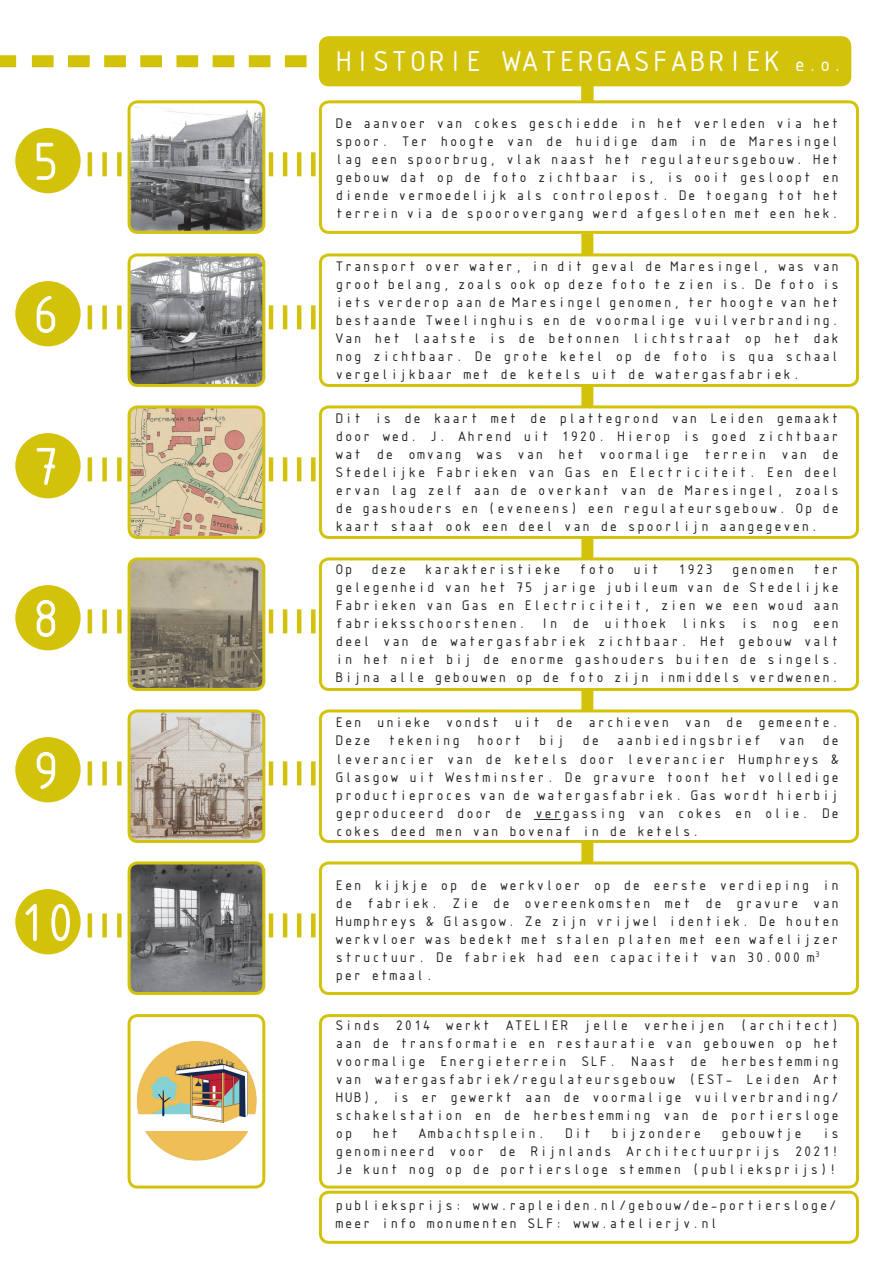
<style>
.page{position:relative;width:893px;height:1263px;background:#fff}
.page>*{position:absolute;margin:0;border:0;box-sizing:border-box;transform-origin:0 0}
.t1{font:57.6px "ISOCTEUR";color:#fff}
.t2{font:31.05px "ISOCTEUR";letter-spacing:-.11em;color:#fff}
.t3{font:15px/18px "ISOCTEUR";letter-spacing:-.1em;color:#231f20;text-align:justify}
.s1{font-size:21px}
</style>
<div class="page">
<div style="left:319px;top:1191px;width:540px;height:53px;border:3px solid #d3c20a;border-radius:9px"></div>
<div style="left:319px;top:1014px;width:540px;height:174px;border:3px solid #d3c20a;border-radius:9px"></div>
<div style="left:320px;top:38px;width:530px;height:47px;background:#d3c20a;border-radius:9px"></div>
<div style="left:319px;top:36px;width:532px;height:50px;border:3px solid #d3c20a;border-radius:9px"></div>
<img style="left:129px;top:256px;width:135px;height:128px">
<div style="left:15px;top:281px;width:66px;height:65px;background:#d3c20a;border-radius:50%"></div>
<div style="left:319px;top:253px;width:540px;height:134px;border:3px solid #d3c20a;border-radius:9px"></div>
<div style="left:581px;top:234px;width:12px;height:20px;background:#d3c20a"></div>
<hr style="left:269px;top:305px;width:4px;height:24px;background:#d3c20a">
<hr style="left:283px;top:305px;width:4px;height:24px;background:#d3c20a">
<hr style="left:297px;top:305px;width:4px;height:24px;background:#d3c20a">
<hr style="left:311px;top:305px;width:4px;height:24px;background:#d3c20a">
<div style="left:128px;top:253px;width:137px;height:134px;border:3px solid #d3c20a;border-radius:9px"></div>
<hr style="left:88px;top:305px;width:4px;height:24px;background:#d3c20a">
<div style="left:102px;top:305px;width:5px;height:24px;background:#d3c20a"></div>
<div style="left:117px;top:305px;width:5px;height:24px;background:#d3c20a"></div>
<img style="left:129px;top:408px;width:135px;height:128px">
<div style="left:15px;top:433px;width:66px;height:65px;background:#d3c20a;border-radius:50%"></div>
<div style="left:319px;top:405px;width:540px;height:134px;border:3px solid #d3c20a;border-radius:9px"></div>
<div style="left:581px;top:386px;width:12px;height:20px;background:#d3c20a"></div>
<hr style="left:269px;top:457px;width:4px;height:24px;background:#d3c20a">
<hr style="left:283px;top:457px;width:4px;height:24px;background:#d3c20a">
<hr style="left:297px;top:457px;width:4px;height:24px;background:#d3c20a">
<hr style="left:311px;top:457px;width:4px;height:24px;background:#d3c20a">
<div style="left:128px;top:405px;width:137px;height:134px;border:3px solid #d3c20a;border-radius:9px"></div>
<hr style="left:88px;top:457px;width:4px;height:24px;background:#d3c20a">
<div style="left:102px;top:457px;width:5px;height:24px;background:#d3c20a"></div>
<div style="left:117px;top:457px;width:5px;height:24px;background:#d3c20a"></div>
<img style="left:129px;top:560px;width:135px;height:128px">
<div style="left:15px;top:585px;width:66px;height:65px;background:#d3c20a;border-radius:50%"></div>
<div style="left:319px;top:557px;width:540px;height:134px;border:3px solid #d3c20a;border-radius:9px"></div>
<div style="left:581px;top:538px;width:12px;height:20px;background:#d3c20a"></div>
<hr style="left:269px;top:609px;width:4px;height:24px;background:#d3c20a">
<hr style="left:283px;top:609px;width:4px;height:24px;background:#d3c20a">
<hr style="left:297px;top:609px;width:4px;height:24px;background:#d3c20a">
<hr style="left:311px;top:609px;width:4px;height:24px;background:#d3c20a">
<div style="left:128px;top:557px;width:137px;height:134px;border:3px solid #d3c20a;border-radius:9px"></div>
<hr style="left:88px;top:609px;width:4px;height:24px;background:#d3c20a">
<div style="left:102px;top:609px;width:5px;height:24px;background:#d3c20a"></div>
<div style="left:117px;top:609px;width:5px;height:24px;background:#d3c20a"></div>
<svg style="left:129px;top:712px;width:135px;height:128px;background:#bbb0a6"></svg>
<div style="left:15px;top:737px;width:66px;height:65px;background:#d3c20a;border-radius:50%"></div>
<div style="left:319px;top:709px;width:540px;height:134px;border:3px solid #d3c20a;border-radius:9px"></div>
<svg style="left:534px;top:819px;width:27px;height:1px"></svg>
<div style="left:581px;top:690px;width:12px;height:20px;background:#d3c20a"></div>
<hr style="left:269px;top:761px;width:4px;height:24px;background:#d3c20a">
<hr style="left:283px;top:761px;width:4px;height:24px;background:#d3c20a">
<hr style="left:297px;top:761px;width:4px;height:24px;background:#d3c20a">
<hr style="left:311px;top:761px;width:4px;height:24px;background:#d3c20a">
<div style="left:128px;top:709px;width:137px;height:134px;border:3px solid #d3c20a;border-radius:9px"></div>
<hr style="left:88px;top:761px;width:4px;height:24px;background:#d3c20a">
<div style="left:102px;top:761px;width:5px;height:24px;background:#d3c20a"></div>
<div style="left:117px;top:761px;width:5px;height:24px;background:#d3c20a"></div>
<img style="left:129px;top:864px;width:135px;height:128px">
<div style="left:15px;top:889px;width:66px;height:65px;background:#d3c20a;border-radius:50%"></div>
<div style="left:319px;top:861px;width:540px;height:134px;border:3px solid #d3c20a;border-radius:9px"></div>
<div style="left:581px;top:842px;width:12px;height:20px;background:#d3c20a"></div>
<hr style="left:269px;top:913px;width:4px;height:24px;background:#d3c20a">
<hr style="left:283px;top:913px;width:4px;height:24px;background:#d3c20a">
<hr style="left:297px;top:913px;width:4px;height:24px;background:#d3c20a">
<hr style="left:311px;top:913px;width:4px;height:24px;background:#d3c20a">
<div style="left:128px;top:861px;width:137px;height:134px;border:3px solid #d3c20a;border-radius:9px"></div>
<hr style="left:88px;top:913px;width:4px;height:24px;background:#d3c20a">
<div style="left:102px;top:913px;width:5px;height:24px;background:#d3c20a"></div>
<div style="left:117px;top:913px;width:5px;height:24px;background:#d3c20a"></div>
<img style="left:129px;top:103px;width:135px;height:128px">
<div style="left:15px;top:128px;width:66px;height:65px;background:#d3c20a;border-radius:50%"></div>
<div style="left:319px;top:100px;width:540px;height:134px;border:3px solid #d3c20a;border-radius:9px"></div>
<div style="left:581px;top:81px;width:12px;height:20px;background:#d3c20a"></div>
<hr style="left:269px;top:152px;width:4px;height:24px;background:#d3c20a">
<hr style="left:283px;top:152px;width:4px;height:24px;background:#d3c20a">
<hr style="left:297px;top:152px;width:4px;height:24px;background:#d3c20a">
<hr style="left:311px;top:152px;width:4px;height:24px;background:#d3c20a">
<div style="left:128px;top:100px;width:137px;height:134px;border:3px solid #d3c20a;border-radius:9px"></div>
<hr style="left:88px;top:152px;width:4px;height:24px;background:#d3c20a">
<div style="left:102px;top:152px;width:5px;height:24px;background:#d3c20a"></div>
<div style="left:117px;top:152px;width:5px;height:24px;background:#d3c20a"></div>
<div style="left:32px;top:55px;width:22px;height:12px;background:#d3c20a"></div>
<div style="left:68px;top:55px;width:22px;height:12px;background:#d3c20a"></div>
<div style="left:104px;top:55px;width:22px;height:12px;background:#d3c20a"></div>
<div style="left:140px;top:55px;width:22px;height:12px;background:#d3c20a"></div>
<div style="left:176px;top:55px;width:22px;height:12px;background:#d3c20a"></div>
<div style="left:213px;top:55px;width:21px;height:12px;background:#d3c20a"></div>
<div style="left:249px;top:55px;width:21px;height:12px;background:#d3c20a"></div>
<div style="left:285px;top:55px;width:22px;height:12px;background:#d3c20a"></div>
<div style="left:0;top:55px;width:16px;height:12px;background:#d3c20a"></div>
<img style="left:129px;top:1019px;width:135px;height:170px">
<div style="left:128px;top:1014px;width:137px;height:174px;border:3px solid #d3c20a;border-radius:9px"></div>
<p class="t1" style="left:26px;top:124px;width:42px">5</p>
<p class="t1" style="left:26px;top:277px;width:42px">6</p>
<p class="t1" style="left:26px;top:429px;width:42px">7</p>
<p class="t1" style="left:26px;top:581px;width:42px">8</p>
<p class="t1" style="left:26px;top:733px;width:42px">9</p>
<p class="t1" style="left:11px;top:885px;width:42px">1</p>
<p class="t1" style="left:40px;top:885px;width:42px">0</p>
<p class="t2" style="left:333px;top:41px;width:514px">HISTORIE WATERGASFABRIEK <span class="s1">e.o.</span></p>
<p class="t3" style="left:334px;top:113px;width:508px">De aanvoer van cokes geschiedde in het verleden via het spoor. Ter hoogte van de huidige dam in de Maresingel lag een spoorbrug, vlak naast het regulateursgebouw. Het gebouw dat op de foto zichtbaar is, is ooit gesloopt en diende vermoedelijk als controlepost. De toegang tot het terrein via de spoorovergang werd afgesloten met een hek.</p>
<p class="t3" style="left:334px;top:257px;width:508px">Transport over water, in dit geval de Maresingel, was van groot belang, zoals ook op deze foto te zien is. De foto is iets verderop aan de Maresingel genomen, ter hoogte van het bestaande Tweelinghuis en de voormalige vuilverbranding.<br>Van het laatste is de betonnen lichtstraat op het dak nog zichtbaar. De grote ketel op de foto is qua schaal vergelijkbaar met de ketels uit de watergasfabriek.</p>
<p class="t3" style="left:334px;top:409px;width:508px">Dit is de kaart met de plattegrond van Leiden gemaakt door wed. J. Ahrend uit 1920. Hierop is goed zichtbaar wat de omvang was van het voormalige terrein van de Stedelijke Fabrieken van Gas en Electriciteit. Een deel ervan lag zelf aan de overkant van de Maresingel, zoals de gashouders en (eveneens) een regulateursgebouw. Op de kaart staat ook een deel van de spoorlijn aangegeven.</p>
<p class="t3" style="left:334px;top:560px;width:508px">Op deze karakteristieke foto uit 1923 genomen ter gelegenheid van het 75 jarige jubileum van de Stedelijke Fabrieken van Gas en Electriciteit, zien we een woud aan fabrieksschoorstenen. In de uithoek links is nog een deel van de watergasfabriek zichtbaar. Het gebouw valt in het niet bij de enorme gashouders buiten de singels.<br>Bijna alle gebouwen op de foto zijn inmiddels verdwenen.</p>
<p class="t3" style="left:334px;top:713px;width:508px">Een unieke vondst uit de archieven van de gemeente.<br>Deze tekening hoort bij de aanbiedingsbrief van de leverancier van de ketels door leverancier Humphreys &amp; Glasgow uit Westminster. De gravure toont het volledige productieproces van de watergasfabriek. Gas wordt hierbij geproduceerd door de vergassing van cokes en olie. De cokes deed men van bovenaf in de ketels.</p>
<p class="t3" style="left:334px;top:876px;width:508px">Een kijkje op de werkvloer op de eerste verdieping in de fabriek. Zie de overeenkomsten met de gravure van Humphreys &amp; Glasgow. Ze zijn vrijwel identiek. De houten werkvloer was bedekt met stalen platen met een wafelijzer structuur. De fabriek had een capaciteit van 30.000 m<sup>3</sup></p>
<p class="t3" style="left:334px;top:966px;width:102px">per etmaal.</p>
<p class="t3" style="left:334px;top:1016px;width:508px">Sinds 2014 werkt ATELIER jelle verheijen (architect) aan de transformatie en restauratie van gebouwen op het voormalige Energieterrein SLF. Naast de herbestemming van watergasfabriek/regulateursgebouw (EST- Leiden Art HUB), is er gewerkt aan de voormalige vuilverbranding/ schakelstation en de herbestemming van de portiersloge op het Ambachtsplein. Dit bijzondere gebouwtje is genomineerd voor de Rijnlands Architectuurprijs 2021!<br>Je kunt nog op de portiersloge stemmen (publieksprijs)!</p>
<p class="t3" style="left:334px;top:1196px;width:505px">publieksprijs: www.rapleiden.nl/gebouw/de-portiersloge/</p>
<p class="t3" style="left:334px;top:1214px;width:387px">meer info monumenten SLF: www.atelierjv.nl</p>
</div>
